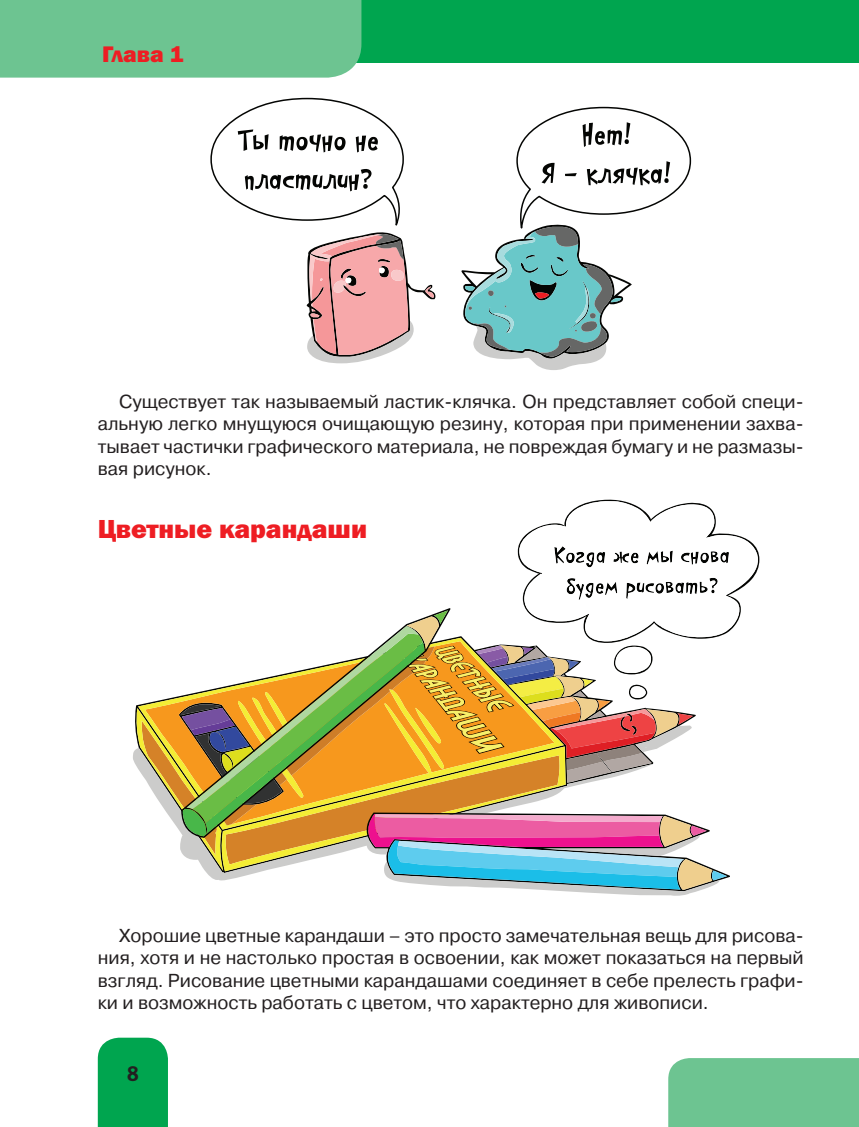
<style>
.page{position:relative;width:859px;height:1127px;background:#fff}
.page>*{position:absolute;margin:0;border:0;box-sizing:border-box;transform-origin:0 0}
.t1{font:800 27px "Franklin Gothic";color:#ee1d23}
.t2{font:800 23.25px "Franklin Gothic";color:#ee1d23}
.t3{font:700 21px "Free Set C";color:#231f20}
.t4{font:18.75px/22.5px "Pragmatica C";color:#231f20;text-align:justify}
</style>
<div class="page">
<div style="left:0;top:0;width:859px;height:62px;background:#00a54f"></div>
<div style="left:0;top:0;width:361px;height:78px;background:#6dc491"></div>
<div style="left:98px;top:1037px;width:70px;height:90px;background:#00a54f"></div>
<div style="left:668px;top:1058px;width:191px;height:69px;background:#6dc491"></div>
<svg style="left:210px;top:97px;width:482px;height:273px"></svg>
<svg style="left:136px;top:695px;width:45px;height:30px"></svg>
<svg style="left:133px;top:725px;width:48px;height:126px"></svg>
<svg style="left:404px;top:610px;width:44px;height:35px"></svg>
<svg style="left:381px;top:626px;width:38px;height:19px"></svg>
<svg style="left:181px;top:645px;width:546px;height:251px"></svg>
<svg style="left:519px;top:501px;width:239px;height:197px"></svg>
<p class="t2" style="left:102px;top:44px;width:83px">Глава 1</p>
<p class="t4" style="left:98px;top:392px;width:707px;text-indent:21px">Существует так называемый ластик-клячка. Он представляет собой специ&shy;альную легко мнущуюся очищающую резину, которая при применении захва&shy;тывает частички графического материала, не повреждая бумагу и не размазы&shy;вая рисунок.</p>
<h1 class="t1" style="left:98px;top:517px;width:271px">Цветные карандаши</h1>
<p class="t4" style="left:98px;top:925px;width:707px;text-indent:21px">Хорошие цветные карандаши – это просто замечательная вещь для рисова&shy;ния, хотя и не настолько простая в освоении, как может показаться на первый взгляд. Рисование цветными карандашами соединяет в себе прелесть графи&shy;ки и возможность работать с цветом, что характерно для живописи.</p>
<p class="t3" style="left:126px;top:1061px;width:14px">8</p>
</div>
